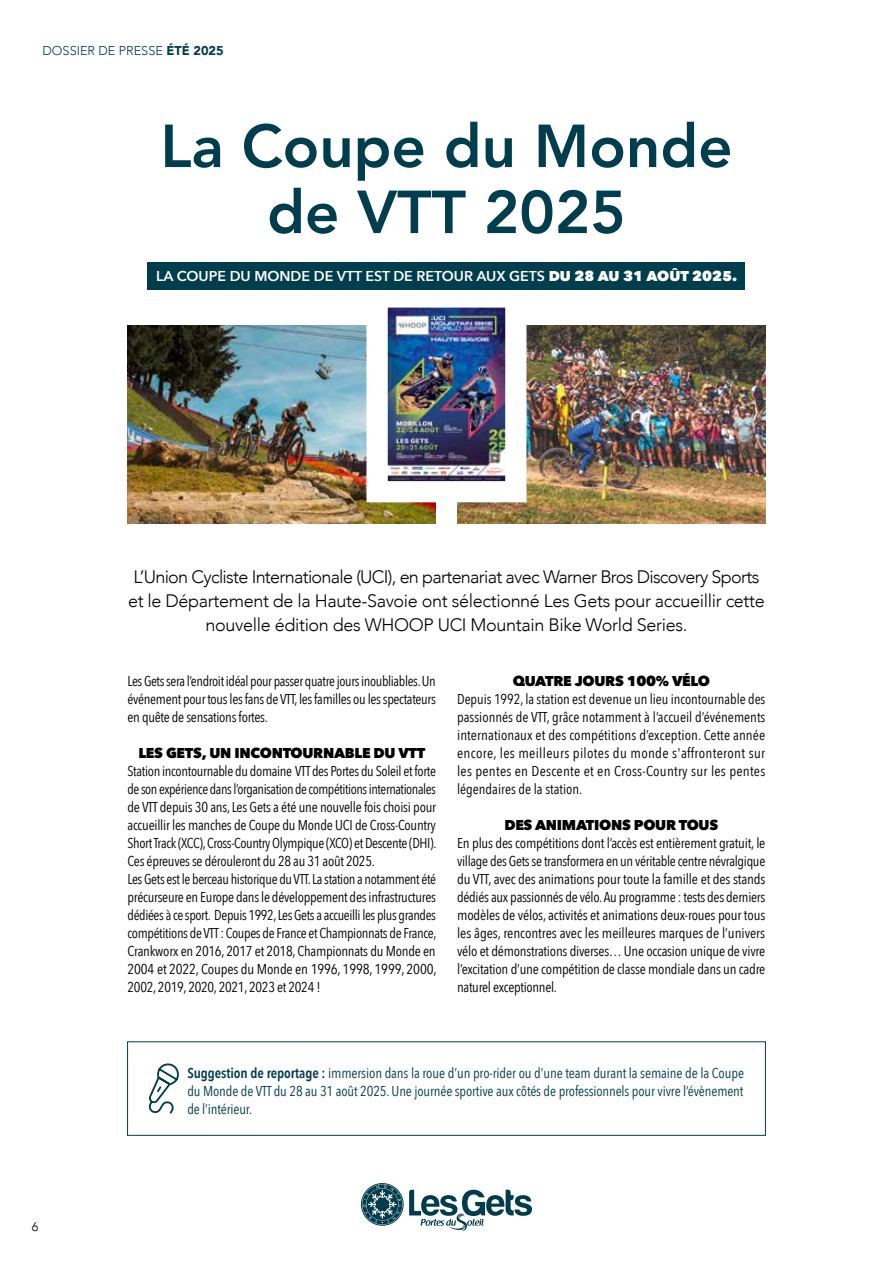
<style>
.page{position:relative;width:893px;height:1263px;background:#fff}
.page>*{position:absolute;margin:0;border:0;box-sizing:border-box;transform-origin:0 0}
.t1{font:800 60px/66px "Avenir";color:#003d4d;text-align:center}
.t2{font:300 18px/24px "Avenir";letter-spacing:-.02em;color:#000;text-align:center}
.t3{font:14.25px/18px "Avenir Next Condensed";letter-spacing:-.02em;color:#000;text-align:justify}
.t4{font:14.25px/18px "Avenir Next Condensed";letter-spacing:-.01em;color:#003d4d;text-align:justify}
.t5{font:800 14.25px "Avenir Next";letter-spacing:-.02em;color:#000}
.t6{font:600 14.25px "Avenir Next";color:#fff}
.t7{font:300 12.75px "Avenir";color:#003d4d}
.t8{font:300 12.75px "Avenir";color:#000}
.s1{font-weight:900}
.s2{font-weight:800}
.s3{font-weight:600}
</style>
<div class="page">
<svg style="left:361px;top:1183px;width:171px;height:48px"></svg>
<img style="left:128px;top:326px;width:308px;height:198px">
<img style="left:457px;top:326px;width:308px;height:198px">
<div style="left:127px;top:1041px;width:639px;height:95px;border:1px solid #003d4d"></div>
<svg style="left:149px;top:1063px;width:30px;height:51px"></svg>
<img style="left:356px;top:307px;width:181px;height:206px">
<div style="left:148px;top:263px;width:597px;height:27px;background:#003d4d"></div>
<p class="t7" style="left:43px;top:43px;width:183px">DOSSIER DE PRESSE <span class="s1">ÉTÉ 2025</span></p>
<h1 class="t1" style="left:160px;top:114px;width:574px">La Coupe du Monde de VTT 2025</h1>
<p class="t6" style="left:156px;top:268px;width:583px">LA COUPE DU MONDE DE VTT EST DE RETOUR AUX GETS <span class="s2">DU 28 AU 31 AOÛT 2025.</span></p>
<p class="t2" style="left:128px;top:566px;width:638px">L’Union Cycliste Internationale (UCI), en partenariat avec Warner Bros Discovery Sports et le Département de la Haute-Savoie ont sélectionné Les Gets pour accueillir cette nouvelle édition des WHOOP UCI Mountain Bike World Series.</p>
<p class="t3" style="left:128px;top:671px;width:310px">Les Gets sera l’endroit idéal pour passer quatre jours inoubliables. Un événement pour tous les fans de VTT, les familles ou les spectateurs en quête de sensations fortes.</p>
<p class="t5" style="left:138px;top:745px;width:288px">LES GETS, UN INCONTOURNABLE DU VTT</p>
<p class="t3" style="left:128px;top:762px;width:310px;text-align:left">Station incontournable du domaine VTT des Portes du Soleil et forte de son expérience dans l’organisation de compétitions internationales de VTT depuis 30 ans, Les Gets a été une nouvelle fois choisi pour accueillir les manches de Coupe du Monde UCI de Cross-Country Short Track (XCC), Cross-Country Olympique (XCO) et Descente (DHI).<br>Ces épreuves se dérouleront du 28 au 31 août 2025.<br>Les Gets est le berceau historique du VTT. La station a notamment été précurseure en Europe dans le développement des infrastructures dédiées à ce sport. Depuis 1992, Les Gets a accueilli les plus grandes compétitions de VTT : Coupes de France et Championnats de France, Crankworx en 2016, 2017 et 2018, Championnats du Monde en 2004 et 2022, Coupes du Monde en 1996, 1998, 1999, 2000, 2002, 2019, 2020, 2021, 2023 et 2024 !</p>
<p class="t5" style="left:513px;top:673px;width:199px">QUATRE JOURS 100% VÉLO</p>
<p class="t3" style="left:457px;top:690px;width:310px">Depuis 1992, la station est devenue un lieu incontournable des passionnés de VTT, grâce notamment à l’accueil d’événements internationaux et des compétitions d’exception. Cette année encore, les meilleurs pilotes du monde s'affronteront sur les pentes en Descente et en Cross-Country sur les pentes légendaires de la station.</p>
<p class="t5" style="left:504px;top:817px;width:215px">DES ANIMATIONS POUR TOUS</p>
<p class="t3" style="left:457px;top:834px;width:310px">En plus des compétitions dont l’accès est entièrement gratuit, le village des Gets se transformera en un véritable centre névralgique du VTT, avec des animations pour toute la famille et des stands dédiés aux passionnés de vélo. Au programme : tests des derniers modèles de vélos, activités et animations deux-roues pour tous les âges, rencontres avec les meilleures marques de l’univers vélo et démonstrations diverses… Une occasion unique de vivre l’excitation d’une compétition de classe mondiale dans un cadre naturel exceptionnel.</p>
<p class="t8" style="left:32px;top:1220px;width:8px">6</p>
<p class="t4" style="left:187px;top:1064px;width:558px"><span class="s3">Suggestion de reportage :</span> immersion dans la roue d’un pro-rider ou d’une team durant la semaine de la Coupe du Monde de VTT du 28 au 31 août 2025. Une journée sportive aux côtés de professionnels pour vivre l’évènement de l’intérieur.</p>
</div>
